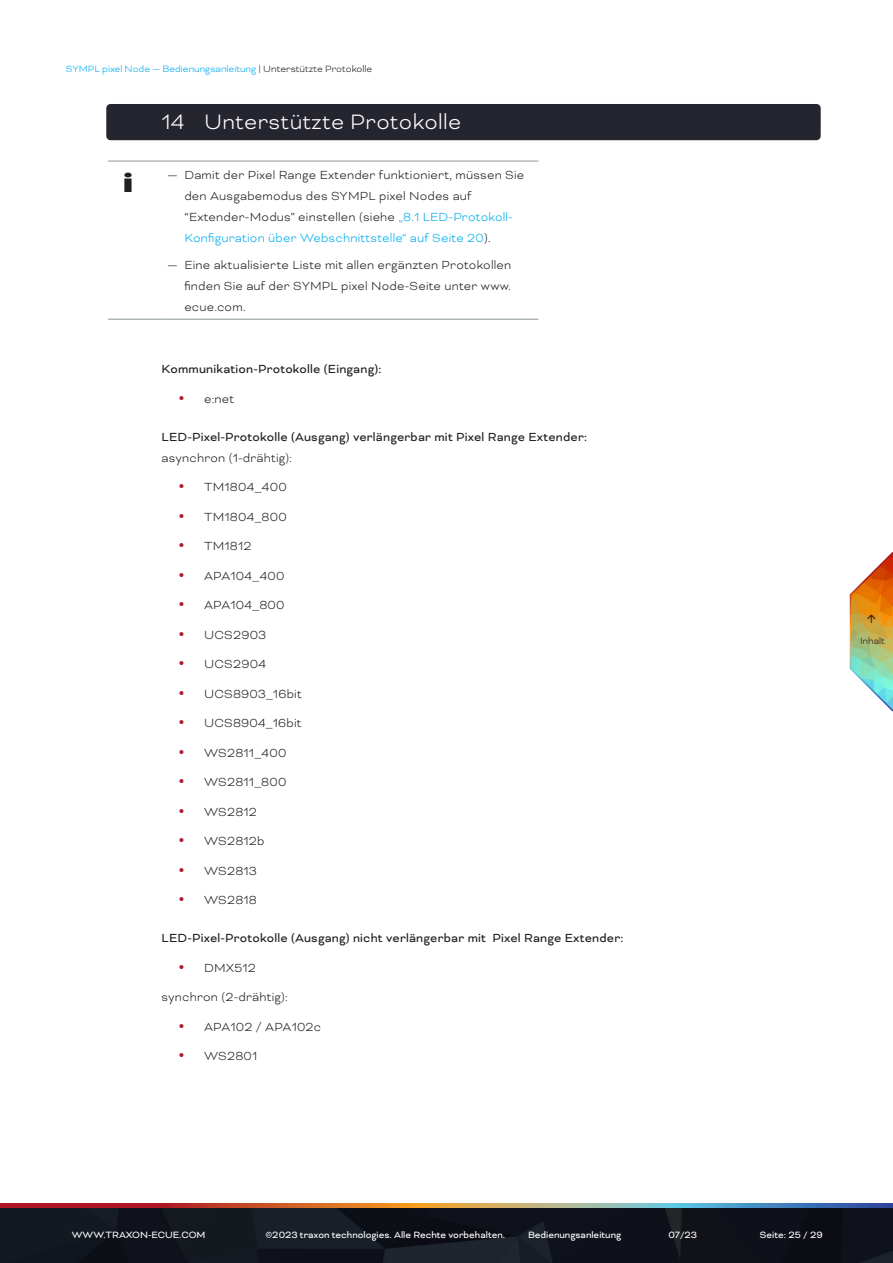
<style>
.page{position:relative;width:893px;height:1263px;background:#fff}
.page>*{position:absolute;margin:0;border:0;box-sizing:border-box;transform-origin:0 0}
.t1{font:27.6px "Bauhaus 93";color:#231f20;scale:1.41 1}
.t2{font:300 24px "Bicyclette";letter-spacing:.015em;color:#fff}
.Text__Introductions_Black_DE{font:300 13.5px/21px "Bicyclette";letter-spacing:.015em;color:#231f20}
.Text_Paragraph_Head_DE{font:13.5px "Bicyclette";letter-spacing:.015em;color:#231f20}
.Text__Introductions_Black_Space_before_D{font:300 13.5px "Bicyclette";letter-spacing:.015em;color:#231f20}
.t3{font:10.5px "Bicyclette";color:#fff}
.t4{font:300 10.5px "Bicyclette";color:#00aeef}
.t5{font:300 10.5px "Bicyclette";color:#231f20}
.s1{color:#231f20}
.s2{color:#00aeef}
</style>
<div class="page">
<img style="left:0;top:1207px;width:893px;height:56px">
<svg style="left:0;top:1203px;width:893px;height:4px;background:#9f7365"></svg>
<div style="left:106px;top:104px;width:715px;height:36px;background:#24252f;border-radius:4px"></div>
<div style="left:106px;top:159px;width:438px;height:162px;border:2px solid #fff"></div>
<svg style="left:849px;top:552px;width:44px;height:160px"></svg>
<p class="t4" style="left:66px;top:63px;width:308px">SYMPL pixel Node — Bedienungsanleitung <span class="s1">| Unterstützte Protokolle</span></p>
<p class="t2" style="left:162px;top:108px;width:301px">14 Unterstützte Protokolle</p>
<p class="t1" style="left:123px;top:167px;width:10px">i</p>
<p class="Text__Introductions_Black_DE" style="left:184px;top:164px;width:341px;text-indent:-17px">— Damit der Pixel Range Extender funktioniert, müssen Sie den Ausgabemodus des SYMPL pixel Nodes auf “Extender-Modus” einstellen (siehe <span class="s2">„8.1 LED-Protokoll-Konfiguration über Webschnittstelle“ auf Seite 20</span>).</p>
<p class="Text__Introductions_Black_DE" style="left:184px;top:254px;width:328px;text-align:justify;text-indent:-17px">— Eine aktualisierte Liste mit allen ergänzten Protokollen finden Sie auf der SYMPL pixel Node-Seite unter www. ecue.com.</p>
<p class="Text_Paragraph_Head_DE" style="left:162px;top:361px;width:221px">Kommunikation-Protokolle (Eingang):</p>
<p class="Text__Introductions_Black_DE" style="left:204px;top:388px;width:32px">e:net</p>
<p class="Text_Paragraph_Head_DE" style="left:162px;top:429px;width:427px">LED-Pixel-Protokolle (Ausgang) verlängerbar mit Pixel Range Extender:</p>
<p class="Text__Introductions_Black_DE" style="left:162px;top:447px;width:132px">asynchron (1-drähtig):</p>
<p class="Text__Introductions_Black_DE" style="left:204px;top:477px;width:84px">TM1804_400</p>
<p class="Text__Introductions_Black_DE" style="left:204px;top:506px;width:84px">TM1804_800</p>
<p class="Text__Introductions_Black_DE" style="left:204px;top:536px;width:49px">TM1812</p>
<p class="Text__Introductions_Black_DE" style="left:204px;top:565px;width:82px">APA104_400</p>
<p class="Text__Introductions_Black_DE" style="left:204px;top:595px;width:82px">APA104_800</p>
<p class="Text__Introductions_Black_DE" style="left:204px;top:624px;width:64px">UCS2903</p>
<p class="Text__Introductions_Black_DE" style="left:204px;top:654px;width:63px">UCS2904</p>
<p class="Text__Introductions_Black_DE" style="left:204px;top:683px;width:99px">UCS8903_16bit</p>
<p class="Text__Introductions_Black_DE" style="left:204px;top:713px;width:99px">UCS8904_16bit</p>
<p class="Text__Introductions_Black_DE" style="left:204px;top:742px;width:84px">WS2811_400</p>
<p class="Text__Introductions_Black_DE" style="left:204px;top:772px;width:84px">WS2811_800</p>
<p class="Text__Introductions_Black_DE" style="left:204px;top:801px;width:54px">WS2812</p>
<p class="Text__Introductions_Black_DE" style="left:204px;top:831px;width:62px">WS2812b</p>
<p class="Text__Introductions_Black_DE" style="left:204px;top:860px;width:54px">WS2813</p>
<p class="Text__Introductions_Black_DE" style="left:204px;top:890px;width:54px">WS2818</p>
<p class="Text_Paragraph_Head_DE" style="left:162px;top:930px;width:463px">LED-Pixel-Protokolle (Ausgang) nicht verlängerbar mit Pixel Range Extender:</p>
<p class="Text__Introductions_Black_DE" style="left:204px;top:957px;width:53px">DMX512</p>
<p class="Text__Introductions_Black_Space_before_D" style="left:162px;top:989px;width:128px">synchron (2-drähtig):</p>
<p class="Text__Introductions_Black_DE" style="left:204px;top:1016px;width:119px">APA102 / APA102c</p>
<p class="Text__Introductions_Black_DE" style="left:204px;top:1046px;width:55px">WS2801</p>
<p class="t5" style="left:860px;top:634px;width:26px">Inhalt</p>
<p class="t3" style="left:72px;top:1229px;width:135px">WWW.TRAXON-ECUE.COM</p>
<p class="t3" style="left:265px;top:1229px;width:241px">©2023 traxon technologies. Alle Rechte vorbehalten.</p>
<p class="t3" style="left:528px;top:1229px;width:95px">Bedienungsanleitung</p>
<p class="t3" style="left:668px;top:1229px;width:30px">07/23</p>
<p class="t3" style="left:760px;top:1229px;width:64px">Seite: 25 / 29</p>
</div>
